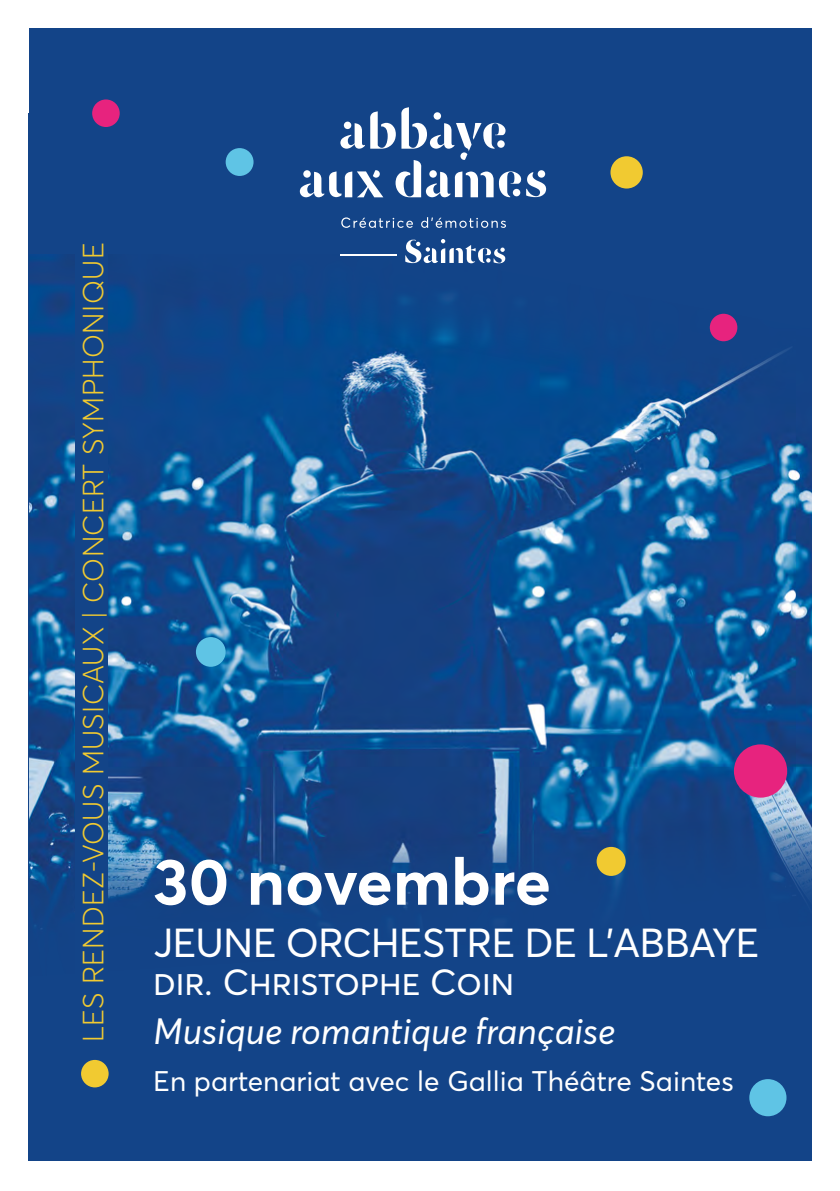
<style>
.page{position:relative;width:840px;height:1191px;background:#fff}
.page>*{position:absolute;margin:0;border:0;box-sizing:border-box;transform-origin:0 0}
.t1{font:700 65px "Averta";color:#fff}
.t2{font:40px "Averta";letter-spacing:-.02em;color:#fff}
.t3{font:italic 36.2px "Averta";color:#fff}
.t4{font:36px "Averta";color:#fff}
.t5{font:300 29px "Averta";letter-spacing:.01em;color:#f1ca31}
.t6{font:28px "Averta";color:#fff}
</style>
<div class="page">
<div style="left:28px;top:113px;width:783px;height:1047px;background:#134488"></div>
<div style="left:29px;top:29px;width:782px;height:1012px;background:#134488"></div>
<img style="left:29px;top:254px;width:782px;height:675px">
<div style="left:733px;top:744px;width:53px;height:53px;background:#e7237e;border-radius:50%"></div>
<div style="left:709px;top:314px;width:28px;height:27px;background:#e7237e;border-radius:50%"></div>
<div style="left:610px;top:156px;width:32px;height:32px;background:#f1ca31;border-radius:50%"></div>
<div style="left:596px;top:847px;width:29px;height:29px;background:#f1ca31;border-radius:50%"></div>
<div style="left:196px;top:637px;width:29px;height:30px;background:#5fc4e5;border-radius:50%"></div>
<svg style="left:405px;top:239px;width:100px;height:24px"></svg>
<hr style="left:340px;top:254px;width:56px;height:1px;background:#fff">
<svg style="left:341px;top:217px;width:71px;height:11px"></svg>
<svg style="left:421px;top:217px;width:84px;height:11px"></svg>
<svg style="left:300px;top:107px;width:246px;height:90px"></svg>
<div style="left:748px;top:1079px;width:38px;height:37px;background:#5fc4e5;border-radius:50%"></div>
<div style="left:225px;top:148px;width:28px;height:28px;background:#5fc4e5;border-radius:50%"></div>
<div style="left:81px;top:1060px;width:28px;height:27px;background:#f1ca31;border-radius:50%"></div>
<div style="left:75px;top:61px;width:32px;height:981px;background:#134488"></div>
<div style="left:92px;top:99px;width:28px;height:28px;background:#e7237e;border-radius:50%"></div>
<p class="t5" style="left:73px;top:1042px;width:801px;rotate:-90deg">LES RENDEZ-VOUS MUSICAUX | CONCERT SYMPHONIQUE</p>
<h1 class="t1" style="left:153px;top:840px;width:399px">30 novembre</h1>
<h2 class="t2" style="left:153px;top:918px;width:607px">JEUNE ORCHESTRE DE L’ABBAYE</h2>
<p class="t4" style="left:153px;top:960px;width:362px">dir. Christophe Coin</p>
<p class="t3" style="left:153px;top:1006px;width:463px">Musique romantique française</p>
<p class="t6" style="left:153px;top:1063px;width:581px">En partenariat avec le Gallia Théâtre Saintes</p>
</div>
